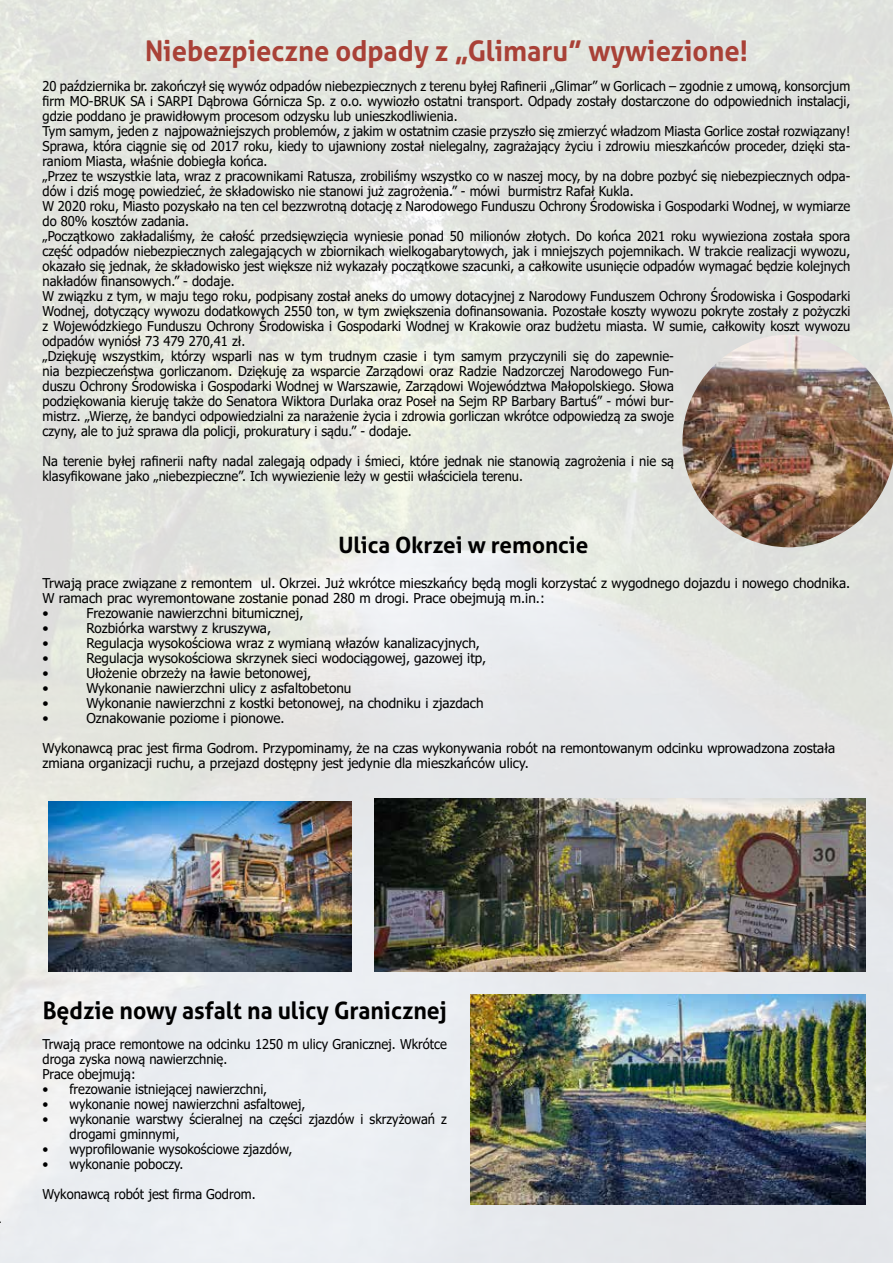
<style>
.page{position:relative;width:893px;height:1263px;background:#fff}
.page>*{position:absolute;margin:0;border:0;box-sizing:border-box;transform-origin:0 0}
.t1{font:700 28.5px "Aller";color:#a94137;scale:.96 1}
.t2{font:700 24px "Aller";color:#000;scale:.96 1}
.t3{font:700 22.5px "Aller";color:#000}
.t4{font:13.5px/15px "Tahoma";color:#000;scale:.96 1}
.t5{font:13.5px/15px "Tahoma";color:#000}
</style>
<div class="page">
<img style="left:1px;top:0;width:892px;height:1263px">
<img style="left:682px;top:335px;width:211px;height:212px">
<img style="left:471px;top:994px;width:395px;height:210px">
<img style="left:374px;top:798px;width:492px;height:174px">
<img style="left:49px;top:801px;width:302px;height:171px">
<h1 class="t1" style="left:145px;top:34px;width:630px">Niebezpieczne odpady z „Glimaru” wywiezione!</h1>
<p class="t4" style="left:43px;top:80px;width:843px">20 października br. zakończył się wywóz odpadów niebezpiecznych z terenu byłej Rafinerii „Glimar” w Gorlicach – zgodnie z umową, konsorcjum firm MO-BRUK SA i SARPI Dąbrowa Górnicza Sp. z o.o. wywiozło ostatni transport. Odpady zostały dostarczone do odpowiednich instalacji, gdzie poddano je prawidłowym procesom odzysku lub unieszkodliwienia.<br>Tym samym, jeden z najpoważniejszych problemów, z jakim w ostatnim czasie przyszło się zmierzyć władzom Miasta Gorlice został rozwiązany!<br>Sprawa, która ciągnie się od 2017 roku, kiedy to ujawniony został nielegalny, zagrażający życiu i zdrowiu mieszkańców proceder, dzięki sta&shy;raniom Miasta, właśnie dobiegła końca.<br>„Przez te wszystkie lata, wraz z pracownikami Ratusza, zrobiliśmy wszystko co w naszej mocy, by na dobre pozbyć się niebezpiecznych odpa&shy;dów i dziś mogę powiedzieć, że składowisko nie stanowi już zagrożenia.” - mówi burmistrz Rafał Kukla.<br>W 2020 roku, Miasto pozyskało na ten cel bezzwrotną dotację z Narodowego Funduszu Ochrony Środowiska i Gospodarki Wodnej, w wymiarze do 80% kosztów zadania.<br>„Początkowo zakładaliśmy, że całość przedsięwzięcia wyniesie ponad 50 milionów złotych. Do końca 2021 roku wywieziona została spora część odpadów niebezpiecznych zalegających w zbiornikach wielkogabarytowych, jak i mniejszych pojemnikach. W trakcie realizacji wywozu, okazało się jednak, że składowisko jest większe niż wykazały początkowe szacunki, a całkowite usunięcie odpadów wymagać będzie kolejnych nakładów finansowych.” - dodaje.<br>W związku z tym, w maju tego roku, podpisany został aneks do umowy dotacyjnej z Narodowy Funduszem Ochrony Środowiska i Gospodarki Wodnej, dotyczący wywozu dodatkowych 2550 ton, w tym zwiększenia dofinansowania. Pozostałe koszty wywozu pokryte zostały z pożyczki z Wojewódzkiego Funduszu Ochrony Środowiska i Gospodarki Wodnej w Krakowie oraz budżetu miasta. W sumie, całkowity koszt wywozu odpadów wyniósł 73 479 270,41 zł.<br>„Dziękuję wszystkim, którzy wsparli nas w tym trudnym czasie i tym samym przyczynili się do zapewnie-<br>nia bezpieczeństwa gorliczanom. Dziękuję za wsparcie Zarządowi oraz Radzie Nadzorczej Narodowego Fun-<br>duszu Ochrony Środowiska i Gospodarki Wodnej w Warszawie, Zarządowi Województwa Małopolskiego. Słowa<br>podziękowania kieruję także do Senatora Wiktora Durlaka oraz Poseł na Sejm RP Barbary Bartuś” - mówi bur-<br>mistrz. „Wierzę, że bandyci odpowiedzialni za narażenie życia i zdrowia gorliczan wkrótce odpowiedzą za swoje<br>czyny, ale to już sprawa dla policji, prokuratury i sądu.” - dodaje.</p>
<p class="t4" style="left:43px;top:455px;width:659px">Na terenie byłej rafinerii nafty nadal zalegają odpady i śmieci, które jednak nie stanowią zagrożenia i nie są klasyfikowane jako „niebezpieczne”. Ich wywiezienie leży w gestii właściciela terenu.</p>
<h3 class="t3" style="left:338px;top:531px;width:252px">Ulica Okrzei w remoncie</h3>
<p class="t5" style="left:43px;top:576px;width:809px">Trwają prace związane z remontem ul. Okrzei. Już wkrótce mieszkańcy będą mogli korzystać z wygodnego dojazdu i nowego chodnika.<br>W ramach prac wyremontowane zostanie ponad 280 m drogi. Prace obejmują m.in.:<br>•</p>
<p class="t5" style="left:86px;top:606px;width:219px">Frezowanie nawierzchni bitumicznej,</p>
<p class="t5" style="left:43px;top:621px;width:8px">•</p>
<p class="t5" style="left:86px;top:621px;width:186px">Rozbiórka warstwy z kruszywa,</p>
<p class="t5" style="left:43px;top:636px;width:8px">•</p>
<p class="t5" style="left:86px;top:636px;width:395px">Regulacja wysokościowa wraz z wymianą włazów kanalizacyjnych,</p>
<p class="t5" style="left:43px;top:651px;width:8px">•</p>
<p class="t5" style="left:86px;top:651px;width:401px">Regulacja wysokościowa skrzynek sieci wodociągowej, gazowej itp,</p>
<p class="t5" style="left:43px;top:666px;width:8px">•</p>
<p class="t5" style="left:86px;top:666px;width:226px">Ułożenie obrzeży na ławie betonowej,</p>
<p class="t5" style="left:43px;top:681px;width:8px">•</p>
<p class="t5" style="left:86px;top:681px;width:267px">Wykonanie nawierzchni ulicy z asfaltobetonu</p>
<p class="t5" style="left:43px;top:696px;width:8px">•</p>
<p class="t5" style="left:86px;top:696px;width:399px">Wykonanie nawierzchni z kostki betonowej, na chodniku i zjazdach</p>
<p class="t5" style="left:43px;top:711px;width:8px">•</p>
<p class="t5" style="left:86px;top:711px;width:200px">Oznakowanie poziome i pionowe.</p>
<p class="t5" style="left:43px;top:741px;width:794px">Wykonawcą prac jest firma Godrom. Przypominamy, że na czas wykonywania robót na remontowanym odcinku wprowadzona została zmiana organizacji ruchu, a przejazd dostępny jest jedynie dla mieszkańców ulicy.</p>
<h2 class="t2" style="left:43px;top:995px;width:423px">Będzie nowy asfalt na ulicy Granicznej</h2>
<p class="t4" style="left:43px;top:1037px;width:423px">Trwają prace remontowe na odcinku 1250 m ulicy Granicznej. Wkrótce droga zyska nową nawierzchnię.<br>Prace obejmują:</p>
<p class="t4" style="left:43px;top:1082px;width:236px">• frezowanie istniejącej nawierzchni,</p>
<p class="t4" style="left:43px;top:1097px;width:275px">• wykonanie nowej nawierzchni asfaltowej,</p>
<p class="t4" style="left:70px;top:1112px;width:395px;text-indent:-27px">• wykonanie warstwy ścieralnej na części zjazdów i skrzyżowań z drogami gminnymi,</p>
<p class="t4" style="left:43px;top:1142px;width:262px">• wyprofilowanie wysokościowe zjazdów,</p>
<p class="t4" style="left:43px;top:1157px;width:148px">• wykonanie poboczy.</p>
<p class="t4" style="left:43px;top:1187px;width:223px">Wykonawcą robót jest firma Godrom.</p>
</div>
